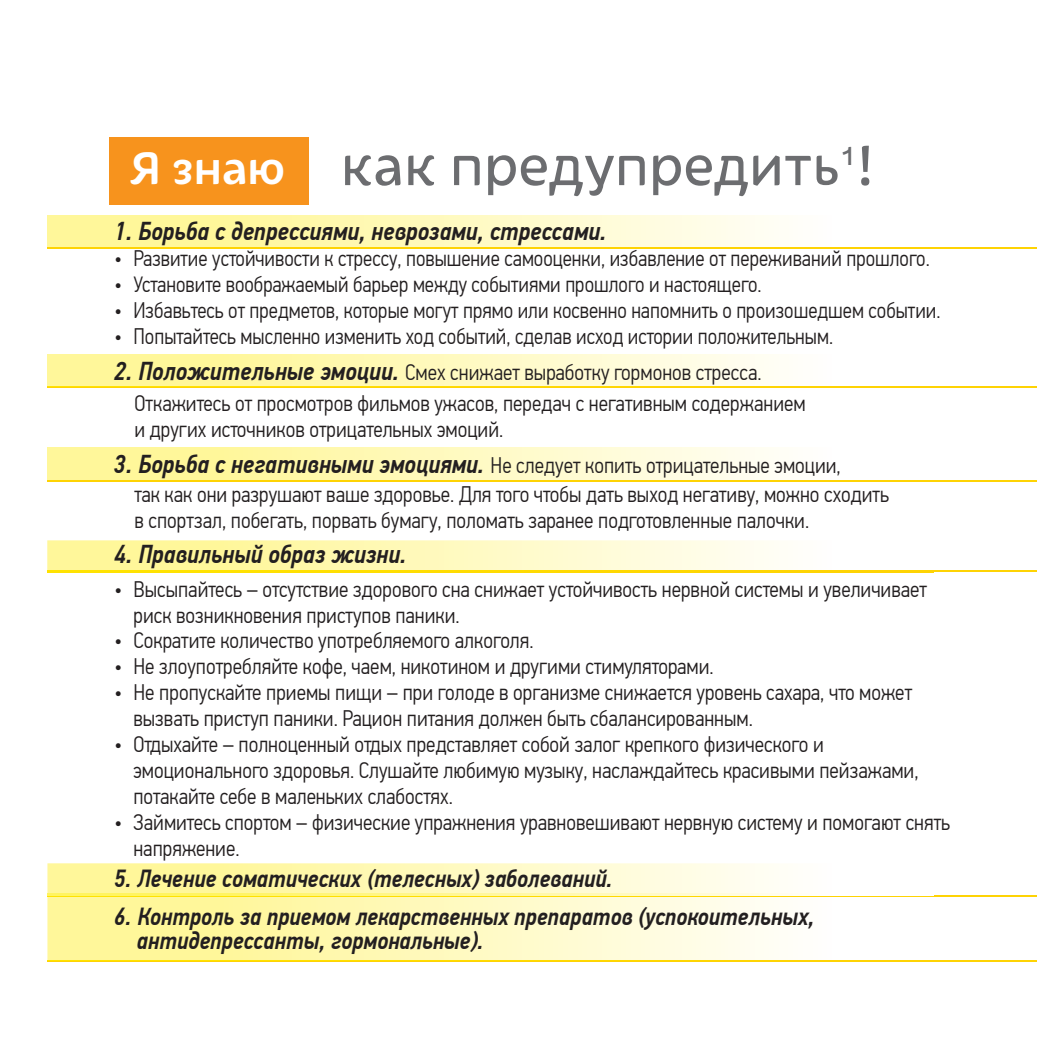
<style>
.page{position:relative;width:1052px;height:1052px;background:#fff}
.page>*{position:absolute;margin:0;border:0;box-sizing:border-box;transform-origin:0 0}
.t1{font:60.75px "Iskra CYR";color:#6c6d70}
.t2{font:500 49.5px "Iskra CYR";color:#fff}
.t3{font:italic 500 25.88px "PF Din Text Cond Pro";color:#231f20}
.t4{font:italic 500 24.75px/24.8px "PF Din Text Cond Pro";color:#231f20}
.t5{font:300 22.5px/25.9px "PF Din Text Cond Pro";color:#231f20}
.s1{font-weight:500;font-style:italic;font-size:25.88px}
</style>
<div class="page">
<div style="left:109px;top:137px;width:200px;height:68px;background:#f7931d"></div>
<hr style="left:48px;top:386px;width:988px;height:2px;background:#fed304">
<hr style="left:48px;top:247px;width:988px;height:1px;background:#fed304">
<hr style="left:48px;top:479px;width:988px;height:2px;background:#fed304">
<hr style="left:47px;top:570px;width:989px;height:2px;background:#fed304">
<hr style="left:47px;top:895px;width:989px;height:1px;background:#fed304">
<hr style="left:47px;top:959px;width:989px;height:2px;background:#fed304">
<div style="left:48px;top:215px;width:885px;height:32px;background:linear-gradient(to right,#fff589,#fff)"></div>
<div style="left:48px;top:354px;width:885px;height:32px;background:linear-gradient(to right,#fff589,#fff)"></div>
<hr style="left:48px;top:386px;width:885px;height:1px;background:#ffdb01">
<div style="left:48px;top:447px;width:885px;height:32px;background:linear-gradient(to right,#fff589,#fff)"></div>
<svg style="left:48px;top:479px;width:885px;height:1px"></svg>
<svg style="left:47px;top:540px;width:727px;height:30px;background:#fff9bd"></svg>
<hr style="left:47px;top:570px;width:886px;height:2px;background:#ffdb01">
<svg style="left:47px;top:863px;width:886px;height:99px"></svg>
<img style="left:47px;top:893px;width:886px;height:2px">
<img style="left:47px;top:895px;width:886px;height:1px">
<h1 class="t1" style="left:341px;top:124px;width:536px">как предупредить<sup>1</sup>!</h1>
<h2 class="t2" style="left:130px;top:133px;width:156px">Я знаю</h2>
<p class="t3" style="left:114px;top:216px;width:493px">1. Борьба с депрессиями, неврозами, стрессами.</p>
<p class="t5" style="left:114px;top:245px;width:816px">• Развитие устойчивости к стрессу, повышение самооценки, избавление от переживаний прошлого.</p>
<p class="t5" style="left:114px;top:271px;width:648px">• Установите воображаемый барьер между событиями прошлого и настоящего.</p>
<p class="t5" style="left:114px;top:297px;width:827px">• Избавьтесь от предметов, которые могут прямо или косвенно напомнить о произошедшем событии.</p>
<p class="t5" style="left:114px;top:323px;width:720px">• Попытайтесь мысленно изменить ход событий, сделав исход истории положительным.</p>
<p class="t5" style="left:134px;top:356px;width:672px;line-height:31.5px;text-indent:-20px"><span class="s1">2. Положительные эмоции.</span> Смех снижает выработку гормонов стресса.<br>Откажитесь от просмотров фильмов ужасов, передач с негативным содержанием</p>
<p class="t5" style="left:134px;top:416px;width:370px">и других источников отрицательных эмоций.</p>
<p class="t5" style="left:134px;top:450px;width:755px;line-height:29.2px;text-indent:-20px"><span class="s1">3. Борьба с негативными эмоциями.</span> Не следует копить отрицательные эмоции,<br>так как они разрушают ваше здоровье. Для того чтобы дать выход негативу, можно сходить</p>
<p class="t5" style="left:134px;top:507px;width:676px">в спортзал, побегать, порвать бумагу, поломать заранее подготовленные палочки.</p>
<p class="t3" style="left:114px;top:539px;width:293px">4. Правильный образ жизни.</p>
<p class="t5" style="left:133px;top:576px;width:795px;text-indent:-19px">• Высыпайтесь – отсутствие здорового сна снижает устойчивость нервной системы и увеличивает риск возникновения приступов паники.</p>
<p class="t5" style="left:114px;top:627px;width:421px">• Сократите количество употребляемого алкоголя.</p>
<p class="t5" style="left:114px;top:653px;width:600px">• Не злоупотребляйте кофе, чаем, никотином и другими стимуляторами.</p>
<p class="t5" style="left:133px;top:679px;width:780px;text-indent:-19px">• Не пропускайте приемы пищи – при голоде в организме снижается уровень сахара, что может вызвать приступ паники. Рацион питания должен быть сбалансированным.</p>
<p class="t5" style="left:133px;top:731px;width:786px;text-indent:-19px">• Отдыхайте – полноценный отдых представляет собой залог крепкого физического и эмоционального здоровья. Слушайте любимую музыку, наслаждайтесь красивыми пейзажами, потакайте себе в маленьких слабостях.</p>
<p class="t5" style="left:133px;top:809px;width:818px;text-indent:-19px">• Займитесь спортом – физические упражнения уравновешивают нервную систему и помогают снять напряжение.</p>
<p class="t4" style="left:114px;top:866px;width:500px">5. Лечение соматических (телесных) заболеваний.</p>
<p class="t4" style="left:137px;top:903px;width:679px;text-indent:-22px">6. Контроль за приемом лекарственных препаратов (успокоительных, антидепрессанты, гормональные).</p>
</div>
